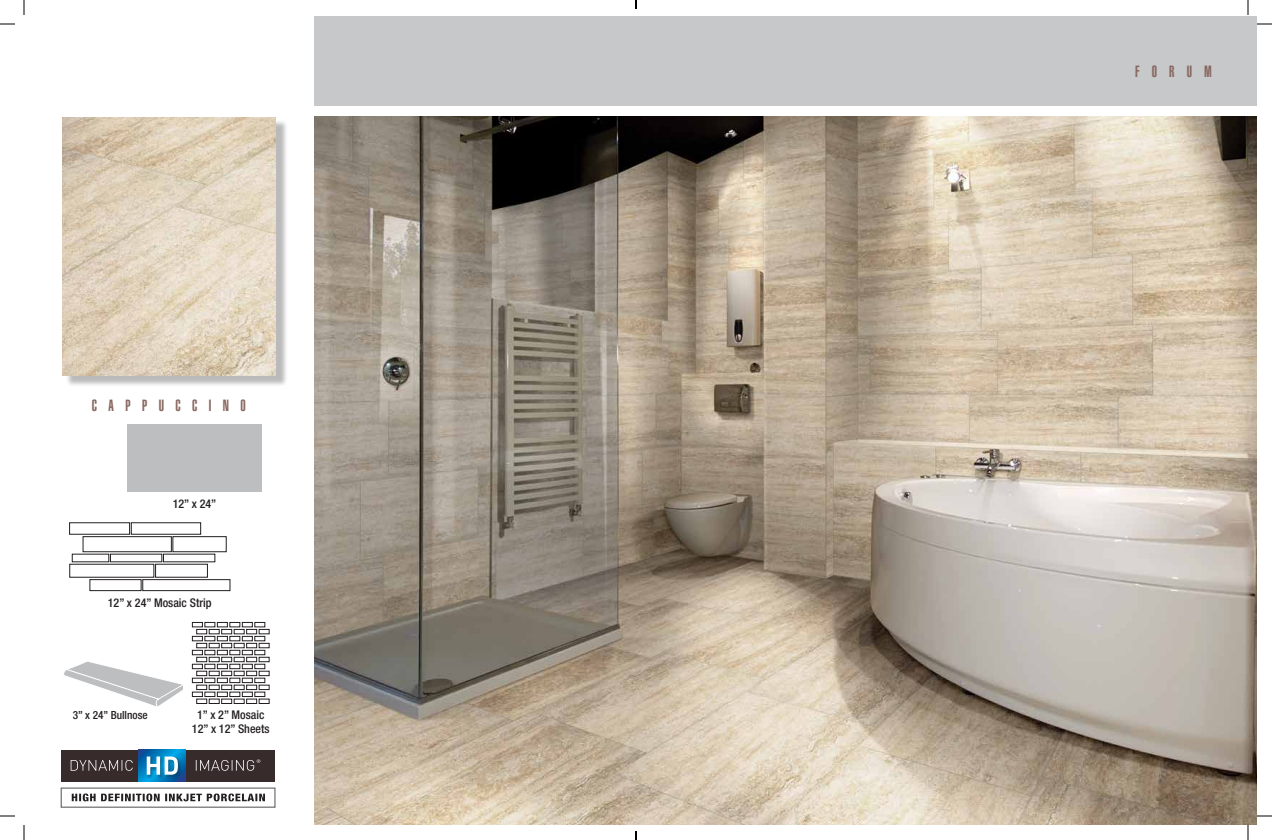
<style>
.page{position:relative;width:1272px;height:840px;background:#fff}
.page>*{position:absolute;margin:0;border:0;box-sizing:border-box;transform-origin:0 0}
.t1{font:900 extra-condensed 16px "Helvetica";letter-spacing:.71em;color:#876760}
.t2{font:500 condensed 12px/14px "Helvetica Neue";color:#231f20;text-align:center}
.t3{font:500 condensed 11.2px "Helvetica Neue";color:#231f20}
</style>
<div class="page">
<div style="left:65px;top:119px;width:223px;height:268px;background:#231f20;opacity:.31"></div>
<img style="left:62px;top:118px;width:213px;height:258px">
<img style="left:315px;top:116px;width:942px;height:709px">
<div style="left:315px;top:16px;width:942px;height:90px;background:#c7c8ca"></div>
<div style="left:127px;top:424px;width:135px;height:67px;background:#bcbec0"></div>
<svg style="left:61px;top:788px;width:215px;height:20px"></svg>
<div style="left:186px;top:750px;width:89px;height:31px;background:#372b2b"></div>
<div style="left:61px;top:750px;width:77px;height:31px;background:#372b2b"></div>
<svg style="left:138px;top:750px;width:48px;height:31px"></svg>
<div style="left:146px;top:756px;width:36px;height:23px;background:#231f20;opacity:.39"></div>
<svg style="left:71px;top:757px;width:189px;height:18px"></svg>
<svg style="left:72px;top:794px;width:193px;height:7px"></svg>
<div style="left:192px;top:622px;width:11px;height:5px;border:1px solid #231f20"></div>
<div style="left:204px;top:622px;width:11px;height:5px;border:1px solid #231f20"></div>
<div style="left:217px;top:622px;width:11px;height:5px;border:1px solid #231f20"></div>
<div style="left:229px;top:622px;width:11px;height:5px;border:1px solid #231f20"></div>
<div style="left:242px;top:622px;width:11px;height:5px;border:1px solid #231f20"></div>
<div style="left:254px;top:622px;width:11px;height:5px;border:1px solid #231f20"></div>
<div style="left:196px;top:629px;width:11px;height:5px;border:1px solid #231f20"></div>
<div style="left:209px;top:629px;width:11px;height:5px;border:1px solid #231f20"></div>
<div style="left:221px;top:629px;width:11px;height:5px;border:1px solid #231f20"></div>
<div style="left:234px;top:629px;width:11px;height:5px;border:1px solid #231f20"></div>
<div style="left:246px;top:629px;width:11px;height:5px;border:1px solid #231f20"></div>
<div style="left:259px;top:629px;width:11px;height:5px;border:1px solid #231f20"></div>
<div style="left:192px;top:636px;width:11px;height:5px;border:1px solid #231f20"></div>
<div style="left:204px;top:636px;width:11px;height:5px;border:1px solid #231f20"></div>
<div style="left:217px;top:636px;width:11px;height:5px;border:1px solid #231f20"></div>
<div style="left:229px;top:636px;width:11px;height:5px;border:1px solid #231f20"></div>
<div style="left:242px;top:636px;width:11px;height:5px;border:1px solid #231f20"></div>
<div style="left:254px;top:636px;width:11px;height:5px;border:1px solid #231f20"></div>
<div style="left:196px;top:643px;width:11px;height:5px;border:1px solid #231f20"></div>
<div style="left:209px;top:643px;width:11px;height:5px;border:1px solid #231f20"></div>
<div style="left:221px;top:643px;width:11px;height:5px;border:1px solid #231f20"></div>
<div style="left:234px;top:643px;width:11px;height:5px;border:1px solid #231f20"></div>
<div style="left:246px;top:643px;width:11px;height:5px;border:1px solid #231f20"></div>
<div style="left:259px;top:643px;width:11px;height:5px;border:1px solid #231f20"></div>
<div style="left:192px;top:650px;width:11px;height:5px;border:1px solid #231f20"></div>
<div style="left:204px;top:650px;width:11px;height:5px;border:1px solid #231f20"></div>
<div style="left:217px;top:650px;width:11px;height:5px;border:1px solid #231f20"></div>
<div style="left:229px;top:650px;width:11px;height:5px;border:1px solid #231f20"></div>
<div style="left:242px;top:650px;width:11px;height:5px;border:1px solid #231f20"></div>
<div style="left:254px;top:650px;width:11px;height:5px;border:1px solid #231f20"></div>
<div style="left:196px;top:657px;width:11px;height:5px;border:1px solid #231f20"></div>
<div style="left:209px;top:657px;width:11px;height:5px;border:1px solid #231f20"></div>
<div style="left:221px;top:657px;width:11px;height:5px;border:1px solid #231f20"></div>
<div style="left:234px;top:657px;width:11px;height:5px;border:1px solid #231f20"></div>
<div style="left:246px;top:657px;width:11px;height:5px;border:1px solid #231f20"></div>
<div style="left:259px;top:657px;width:11px;height:5px;border:1px solid #231f20"></div>
<div style="left:192px;top:664px;width:11px;height:5px;border:1px solid #231f20"></div>
<div style="left:204px;top:664px;width:11px;height:5px;border:1px solid #231f20"></div>
<div style="left:217px;top:664px;width:11px;height:5px;border:1px solid #231f20"></div>
<div style="left:229px;top:664px;width:11px;height:5px;border:1px solid #231f20"></div>
<div style="left:242px;top:664px;width:11px;height:5px;border:1px solid #231f20"></div>
<div style="left:254px;top:664px;width:11px;height:5px;border:1px solid #231f20"></div>
<div style="left:196px;top:671px;width:11px;height:5px;border:1px solid #231f20"></div>
<div style="left:209px;top:671px;width:11px;height:5px;border:1px solid #231f20"></div>
<div style="left:221px;top:671px;width:11px;height:5px;border:1px solid #231f20"></div>
<div style="left:234px;top:671px;width:11px;height:5px;border:1px solid #231f20"></div>
<div style="left:246px;top:671px;width:11px;height:5px;border:1px solid #231f20"></div>
<div style="left:259px;top:671px;width:11px;height:5px;border:1px solid #231f20"></div>
<div style="left:192px;top:678px;width:11px;height:5px;border:1px solid #231f20"></div>
<div style="left:204px;top:678px;width:11px;height:5px;border:1px solid #231f20"></div>
<div style="left:217px;top:678px;width:11px;height:5px;border:1px solid #231f20"></div>
<div style="left:229px;top:678px;width:11px;height:5px;border:1px solid #231f20"></div>
<div style="left:242px;top:678px;width:11px;height:5px;border:1px solid #231f20"></div>
<div style="left:254px;top:678px;width:11px;height:5px;border:1px solid #231f20"></div>
<div style="left:196px;top:685px;width:11px;height:5px;border:1px solid #231f20"></div>
<div style="left:209px;top:685px;width:11px;height:5px;border:1px solid #231f20"></div>
<div style="left:221px;top:685px;width:11px;height:5px;border:1px solid #231f20"></div>
<div style="left:234px;top:685px;width:11px;height:5px;border:1px solid #231f20"></div>
<div style="left:246px;top:685px;width:11px;height:5px;border:1px solid #231f20"></div>
<div style="left:259px;top:685px;width:11px;height:5px;border:1px solid #231f20"></div>
<div style="left:192px;top:692px;width:11px;height:5px;border:1px solid #231f20"></div>
<div style="left:204px;top:692px;width:11px;height:5px;border:1px solid #231f20"></div>
<div style="left:217px;top:692px;width:11px;height:5px;border:1px solid #231f20"></div>
<div style="left:229px;top:692px;width:11px;height:5px;border:1px solid #231f20"></div>
<div style="left:242px;top:692px;width:11px;height:5px;border:1px solid #231f20"></div>
<div style="left:254px;top:692px;width:11px;height:5px;border:1px solid #231f20"></div>
<div style="left:196px;top:699px;width:11px;height:5px;border:1px solid #231f20"></div>
<div style="left:209px;top:699px;width:11px;height:5px;border:1px solid #231f20"></div>
<div style="left:221px;top:699px;width:11px;height:5px;border:1px solid #231f20"></div>
<div style="left:234px;top:699px;width:11px;height:5px;border:1px solid #231f20"></div>
<div style="left:246px;top:699px;width:11px;height:5px;border:1px solid #231f20"></div>
<div style="left:259px;top:699px;width:11px;height:5px;border:1px solid #231f20"></div>
<svg style="left:64px;top:661px;width:119px;height:45px"></svg>
<div style="left:69px;top:522px;width:61px;height:13px;border:1px solid #231f20"></div>
<div style="left:131px;top:522px;width:70px;height:13px;border:1px solid #231f20"></div>
<div style="left:172px;top:536px;width:55px;height:16px;border:1px solid #231f20"></div>
<div style="left:83px;top:536px;width:89px;height:16px;border:1px solid #231f20"></div>
<div style="left:69px;top:564px;width:85px;height:14px;border:1px solid #231f20"></div>
<div style="left:155px;top:564px;width:53px;height:14px;border:1px solid #231f20"></div>
<div style="left:142px;top:579px;width:88px;height:12px;border:1px solid #231f20"></div>
<div style="left:90px;top:579px;width:52px;height:12px;border:1px solid #231f20"></div>
<svg style="left:0;top:23px;width:15px;height:2px"></svg>
<svg style="left:1257px;top:23px;width:15px;height:2px"></svg>
<svg style="left:0;top:815px;width:15px;height:2px"></svg>
<svg style="left:1257px;top:815px;width:15px;height:2px"></svg>
<svg style="left:23px;top:0;width:2px;height:15px"></svg>
<svg style="left:23px;top:825px;width:2px;height:15px"></svg>
<svg style="left:1247px;top:0;width:2px;height:15px"></svg>
<svg style="left:1247px;top:825px;width:2px;height:15px"></svg>
<svg style="left:635px;top:0;width:2px;height:9px"></svg>
<svg style="left:635px;top:831px;width:2px;height:9px"></svg>
<h1 class="t1" style="left:92px;top:396px;width:155px">CAPPUCCINO</h1>
<p class="t2" style="left:173px;top:496px;width:45px">12” x 24”</p>
<p class="t2" style="left:108px;top:595px;width:105px">12” x 24” Mosaic Strip</p>
<p class="t3" style="left:73px;top:709px;width:76px">3” x 24” Bullnose</p>
<p class="t2" style="left:192px;top:708px;width:79px">1” x 2” Mosaic<br>12” x 12” Sheets</p>
<h1 class="t1" style="left:1135px;top:62px;width:78px">FORUM</h1>
</div>
